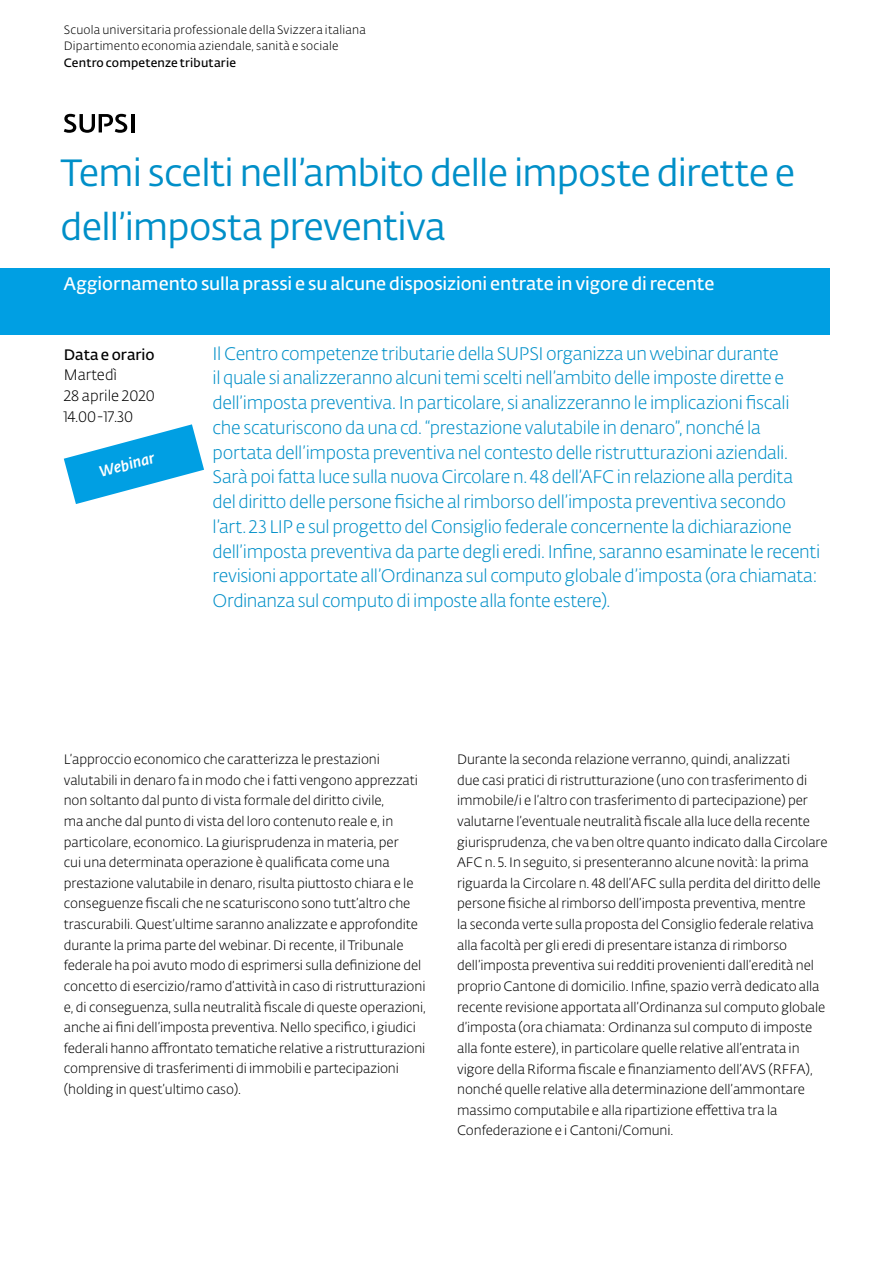
<style>
.page{position:relative;width:893px;height:1263px;background:#fff}
.page>*{position:absolute;margin:0;border:0;box-sizing:border-box;transform-origin:0 0}
.t1{font:37.5px/53.7px "SUPSI Fedra Sans";letter-spacing:-.02em;color:#008fc8}
.t2{font:300 18px/24.8px "SUPSI Fedra Sans";letter-spacing:-.02em;color:#008fc8}
.t3{font:600 18px "SUPSI Fedra Sans";letter-spacing:-.005em;color:#fff}
.t4{font:300 15px/20.7px "SUPSI Fedra Sans";color:#000}
.t5{font:600 15px "SUPSI Fedra Sans";color:#000}
.t6{font:italic 500 15px "SUPSI Fedra Sans";color:#fff}
.t7{font:300 13.5px/20.7px "SUPSI Fedra Sans";letter-spacing:-.005em;color:#000}
.t8{font:300 12px/16.5px "SUPSI Fedra Sans";letter-spacing:.015em;color:#000}
.t9{font:600 12px "SUPSI Fedra Sans";letter-spacing:.015em;color:#000}
</style>
<div class="page">
<div style="left:0;top:269px;width:829px;height:66px;background:#009fe3"></div>
<hr style="left:131px;top:114px;width:3px;height:18px;background:#000">
<svg style="left:64px;top:114px;width:63px;height:19px"></svg>
<svg style="left:64px;top:424px;width:140px;height:80px"></svg>
<p class="t8" style="left:64px;top:22px;width:304px">Scuola universitaria professionale della Svizzera italiana<br>Dipartimento economia aziendale, sanità e sociale</p>
<p class="t9" style="left:64px;top:55px;width:174px">Centro competenze tributarie</p>
<h1 class="t1" style="left:61px;top:147px;width:736px">Temi scelti nell’ambito delle imposte dirette e dell’imposta preventiva</h1>
<h2 class="t3" style="left:64px;top:273px;width:652px">Aggiornamento sulla prassi e su alcune disposizioni entrate in vigore di recente</h2>
<p class="t5" style="left:64px;top:345px;width:92px">Data e orario</p>
<p class="t4" style="left:64px;top:365px;width:93px">Martedì<br>28 aprile 2020<br>14.00-17.30</p>
<p class="t6" style="left:97px;top:463px;width:58px;rotate:-15deg">Webinar</p>
<p class="t2" style="left:213px;top:341px;width:609px">Il Centro competenze tributarie della SUPSI organizza un webinar durante<br>il quale si analizzeranno alcuni temi scelti nell’ambito delle imposte dirette e dell’imposta preventiva. In particolare, si analizzeranno le implicazioni fiscali che scaturiscono da una cd. “prestazione valutabile in denaro”, nonché la portata dell’imposta preventiva nel contesto delle ristrutturazioni aziendali.<br>Sarà poi fatta luce sulla nuova Circolare n. 48 dell’AFC in relazione alla perdita del diritto delle persone fisiche al rimborso dell’imposta preventiva secondo l’art. 23 LIP e sul progetto del Consiglio federale concernente la dichiarazione dell’imposta preventiva da parte degli eredi. Infine, saranno esaminate le recenti revisioni apportate all’Ordinanza sul computo globale d’imposta (ora chiamata:<br>Ordinanza sul computo di imposte alla fonte estere).</p>
<p class="t7" style="left:64px;top:749px;width:364px">L’approccio economico che caratterizza le prestazioni valutabili in denaro fa in modo che i fatti vengono apprezzati non soltanto dal punto di vista formale del diritto civile,<br>ma anche dal punto di vista del loro contenuto reale e, in particolare, economico. La giurisprudenza in materia, per<br>cui una determinata operazione è qualificata come una prestazione valutabile in denaro, risulta piuttosto chiara e le conseguenze fiscali che ne scaturiscono sono tutt’altro che trascurabili. Quest’ultime saranno analizzate e approfondite durante la prima parte del webinar. Di recente, il Tribunale federale ha poi avuto modo di esprimersi sulla definizione del concetto di esercizio/ramo d’attività in caso di ristrutturazioni e, di conseguenza, sulla neutralità fiscale di queste operazioni, anche ai fini dell’imposta preventiva. Nello specifico, i giudici federali hanno affrontato tematiche relative a ristrutturazioni comprensive di trasferimenti di immobili e partecipazioni (holding in quest’ultimo caso).</p>
<p class="t7" style="left:457px;top:749px;width:372px">Durante la seconda relazione verranno, quindi, analizzati<br>due casi pratici di ristrutturazione (uno con trasferimento di immobile/i e l’altro con trasferimento di partecipazione) per valutarne l’eventuale neutralità fiscale alla luce della recente giurisprudenza, che va ben oltre quanto indicato dalla Circolare AFC n. 5. In seguito, si presenteranno alcune novità: la prima riguarda la Circolare n. 48 dell’AFC sulla perdita del diritto delle persone fisiche al rimborso dell’imposta preventiva, mentre<br>la seconda verte sulla proposta del Consiglio federale relativa alla facoltà per gli eredi di presentare istanza di rimborso dell’imposta preventiva sui redditi provenienti dall’eredità nel proprio Cantone di domicilio. Infine, spazio verrà dedicato alla recente revisione apportata all’Ordinanza sul computo globale d’imposta (ora chiamata: Ordinanza sul computo di imposte alla fonte estere), in particolare quelle relative all’entrata in vigore della Riforma fiscale e finanziamento dell’AVS (RFFA), nonché quelle relative alla determinazione dell’ammontare massimo computabile e alla ripartizione effettiva tra la Confederazione e i Cantoni/Comuni.</p>
</div>
